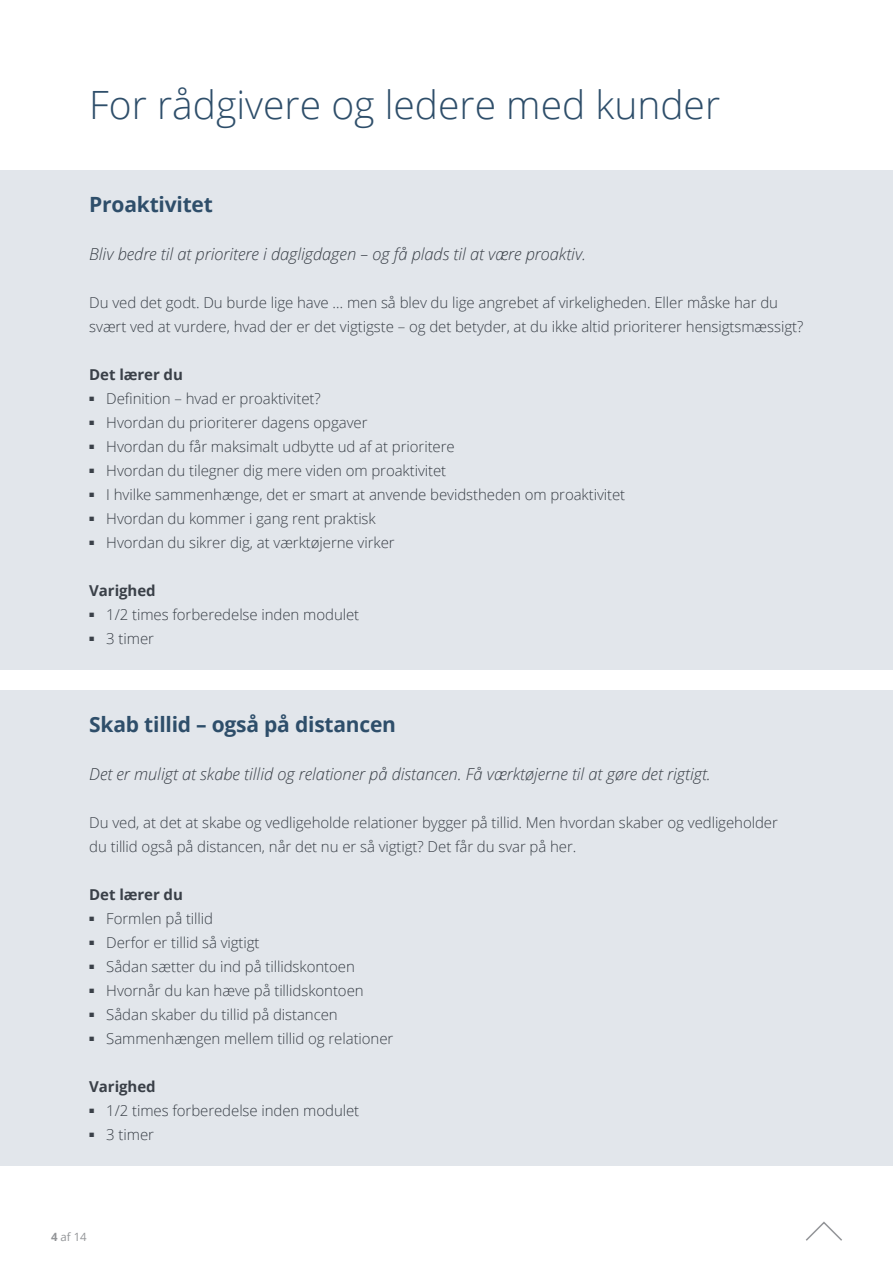
<style>
.page{position:relative;width:893px;height:1263px;background:#fff}
.page>*{position:absolute;margin:0;border:0;box-sizing:border-box;transform-origin:0 0}
.t1{font:300 39px "Open Sans";color:#2e4e6a}
.t2{font:700 21px "Open Sans";letter-spacing:-.01em;color:#2e4e6a}
.t3{font:italic 300 16.5px "Open Sans";letter-spacing:-.005em;color:#3a4048}
.t4{font:300 15px/24px "Open Sans";letter-spacing:-.005em;color:#3a4048}
.t5{font:700 15px "Open Sans";letter-spacing:-.005em;color:#3a4048}
.t6{font:11.4px "Open Sans";color:#939598}
.s1{font-weight:700}
</style>
<div class="page">
<div style="left:0;top:170px;width:893px;height:499px;background:#e2e6eb"></div>
<div style="left:0;top:690px;width:893px;height:476px;background:#e2e6eb"></div>
<svg style="left:806px;top:1221px;width:36px;height:20px"></svg>
<h1 class="t1" style="left:89px;top:78px;width:632px">For rådgivere og ledere med kunder</h1>
<h2 class="t2" style="left:89px;top:189px;width:125px">Proaktivitet</h2>
<p class="t3" style="left:89px;top:242px;width:498px">Bliv bedre til at prioritere i dagligdagen – og få plads til at være proaktiv.</p>
<p class="t4" style="left:89px;top:290px;width:716px">Du ved det godt. Du burde lige have … men så blev du lige angrebet af virkeligheden. Eller måske har du svært ved at vurdere, hvad der er det vigtigste – og det betyder, at du ikke altid prioriterer hensigtsmæssigt?</p>
<p class="t5" style="left:89px;top:364px;width:95px">Det lærer du</p>
<p class="t4" style="left:106px;top:386px;width:520px">Definition – hvad er proaktivitet?<br>Hvordan du prioriterer dagens opgaver<br>Hvordan du får maksimalt udbytte ud af at prioritere<br>Hvordan du tilegner dig mere viden om proaktivitet<br>I hvilke sammenhænge, det er smart at anvende bevidstheden om proaktivitet Hvordan du kommer i gang rent praktisk<br>Hvordan du sikrer dig, at værktøjerne virker</p>
<p class="t5" style="left:89px;top:580px;width:68px">Varighed</p>
<p class="t4" style="left:106px;top:602px;width:254px">1/2 times forberedelse inden modulet<br>3 timer</p>
<h2 class="t2" style="left:89px;top:710px;width:308px">Skab tillid – også på distancen</h2>
<p class="t3" style="left:89px;top:763px;width:623px">Det er muligt at skabe tillid og relationer på distancen. Få værktøjerne til at gøre det rigtigt.</p>
<p class="t4" style="left:89px;top:810px;width:690px">Du ved, at det at skabe og vedligeholde relationer bygger på tillid. Men hvordan skaber og vedligeholder du tillid også på distancen, når det nu er så vigtigt? Det får du svar på her.</p>
<p class="t5" style="left:89px;top:884px;width:95px">Det lærer du</p>
<p class="t4" style="left:106px;top:906px;width:289px">Formlen på tillid<br>Derfor er tillid så vigtigt<br>Sådan sætter du ind på tillidskontoen Hvornår du kan hæve på tillidskontoen Sådan skaber du tillid på distancen Sammenhængen mellem tillid og relationer</p>
<p class="t5" style="left:89px;top:1076px;width:68px">Varighed</p>
<p class="t4" style="left:106px;top:1098px;width:254px">1/2 times forberedelse inden modulet<br>3 timer</p>
<p class="t6" style="left:51px;top:1229px;width:37px"><span class="s1">4</span> af 14</p>
</div>
